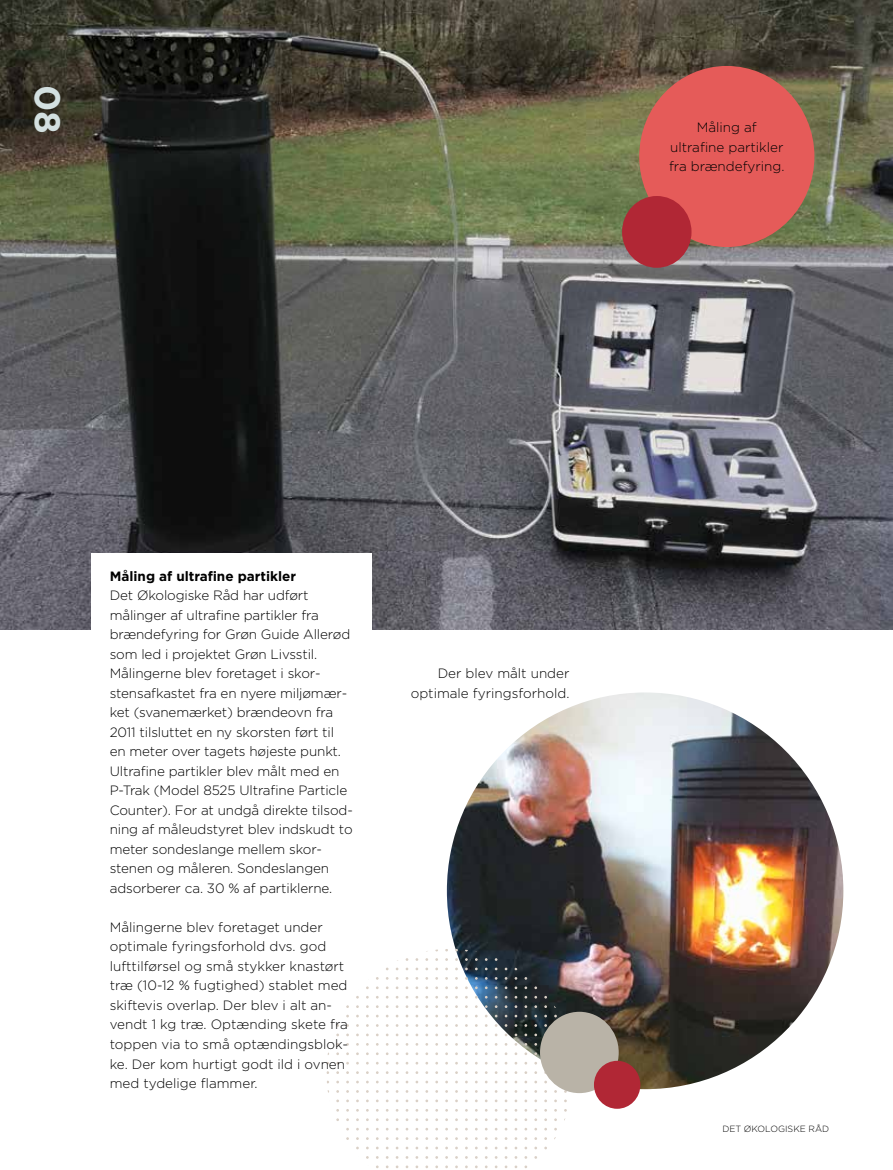
<style>
.page{position:relative;width:893px;height:1170px;background:#fff}
.page>*{position:absolute;margin:0;border:0;box-sizing:border-box;transform-origin:0 0}
.t1{font:700 36px "Gotham";color:#d3e0e0}
.t2{font:300 13.5px/19.5px "Gotham";letter-spacing:-.01em;color:#000}
.t3{font:700 13.5px "Gotham";color:#000}
.t4{font:300 9px "Gotham";color:#000}
</style>
<div class="page">
<img style="left:0;top:0;width:893px;height:629px">
<div style="left:92px;top:552px;width:280px;height:558px;background:#fff"></div>
<img style="left:447px;top:692px;width:396px;height:397px;border-radius:198px">
<div style="left:639px;top:66px;width:175px;height:181px;background:#e55b59;border-radius:50%"></div>
<div style="left:622px;top:196px;width:69px;height:72px;background:#b12735;border-radius:50%"></div>
<div style="left:540px;top:1011px;width:79px;height:81px;background:#b9b3a7;border-radius:50%"></div>
<div style="left:594px;top:1060px;width:46px;height:48px;background:#b12735;border-radius:50%"></div>
<h1 class="t1" style="left:66px;top:85px;width:50px;rotate:90deg">08</h1>
<p class="t2" style="left:669px;top:118px;width:117px;text-align:center">Måling af ultrafine partikler fra brændefyring.</p>
<p class="t3" style="left:110px;top:569px;width:188px">Måling af ultrafine partikler</p>
<p class="t2" style="left:110px;top:586px;width:245px">Det Økologiske Råd har udført målinger af ultrafine partikler fra brændefyring for Grøn Guide Allerød som led i projektet Grøn Livsstil.<br>Målingerne blev foretaget i skor&shy;stensafkastet fra en nyere miljømær&shy;ket (svanemærket) brændeovn fra 2011 tilsluttet en ny skorsten ført til en meter over tagets højeste punkt.<br>Ultrafine partikler blev målt med en P-Trak (Model 8525 Ultrafine Particle Counter). For at undgå direkte tilsod&shy;ning af måleudstyret blev indskudt to meter sondeslange mellem skor&shy;stenen og måleren. Sondeslangen adsorberer ca. 30 % af partiklerne.</p>
<p class="t2" style="left:110px;top:917px;width:240px">Målingerne blev foretaget under optimale fyringsforhold dvs. god lufttilførsel og små stykker knastørt træ (10-12 % fugtighed) stablet med skiftevis overlap. Der blev i alt an&shy;vendt 1 kg træ. Optænding skete fra toppen via to små optændingsblok&shy;ke. Der kom hurtigt godt ild i ovnen med tydelige flammer.</p>
<p class="t2" style="left:411px;top:664px;width:160px;text-align:right">Der blev målt under optimale fyringsforhold.</p>
<p class="t4" style="left:722px;top:1124px;width:108px">DET ØKOLOGISKE RÅD</p>
</div>
